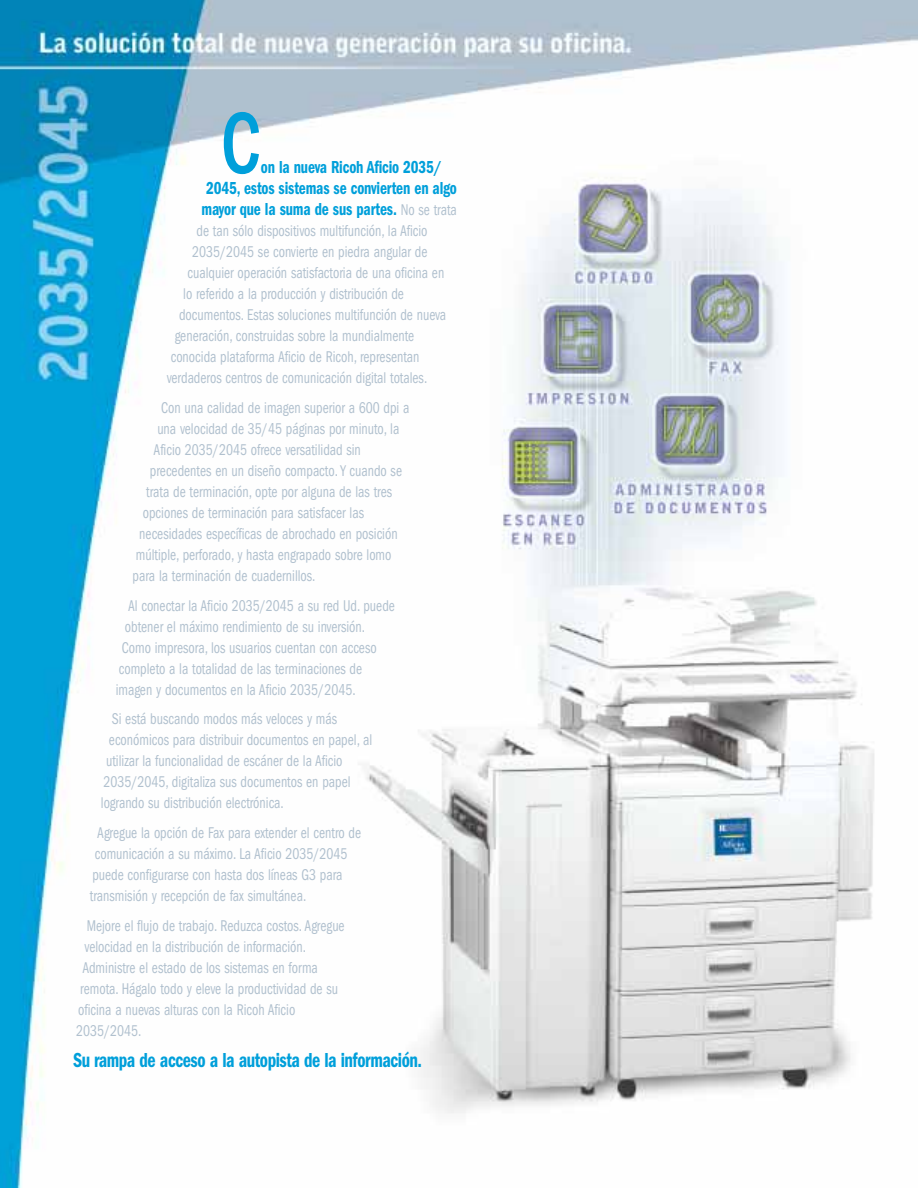
<style>
.page{position:relative;width:918px;height:1188px;background:#fff}
.page>*{position:absolute;margin:0;border:0;box-sizing:border-box;transform-origin:0 0}
.t1{font:500 condensed 90px "Franklin Gothic";color:#009fda;scale:.85 1}
.t2{font:600 condensed 21px "Franklin Gothic";letter-spacing:-.025em;color:#009fda;scale:.85 1}
.t3{font:600 condensed 18px/21px "Franklin Gothic";letter-spacing:-.01em;color:#009fda;scale:.85 1}
.t4{font:condensed 16.2px/21px "Franklin Gothic";color:#b0c0ce;scale:.85 1}
.s1{font-weight:400;font-size:16.2px;color:#b0c0ce}
</style>
<div class="page">
<img style="left:0;top:0;width:918px;height:1188px">
<h1 class="t1" style="left:221px;top:113px;width:49px">C</h1>
<p class="t3" style="left:202px;top:158px;width:302px;text-indent:59px">on la nueva Ricoh Aficio 2035/<br>2045, estos sistemas se convierten en algo mayor que la suma de sus partes. <span class="s1">No se trata</span></p>
<p class="t4" style="left:197px;top:222px;width:273px">de tan sólo dispositivos multifunción, la Aficio</p>
<p class="t4" style="left:192px;top:243px;width:278px">2035/2045 se convierte en piedra angular de</p>
<p class="t4" style="left:188px;top:264px;width:304px">cualquier operación satisfactoria de una oficina en</p>
<p class="t4" style="left:183px;top:285px;width:261px">lo referido a la producción y distribución de</p>
<p class="t4" style="left:179px;top:306px;width:316px">documentos. Estas soluciones multifunción de nueva</p>
<p class="t4" style="left:175px;top:327px;width:283px">generación, construidas sobre la mundialmente</p>
<p class="t4" style="left:171px;top:348px;width:294px">conocida plataforma Aficio de Ricoh, representan</p>
<p class="t4" style="left:167px;top:369px;width:308px">verdaderos centros de comunicación digital totales.</p>
<p class="t4" style="left:161px;top:398px;width:294px">Con una calidad de imagen superior a 600 dpi a</p>
<p class="t4" style="left:157px;top:419px;width:286px">una velocidad de 35/45 páginas por minuto, la</p>
<p class="t4" style="left:154px;top:440px;width:245px">Aficio 2035/2045 ofrece versatilidad sin</p>
<p class="t4" style="left:150px;top:461px;width:298px">precedentes en un diseño compacto. Y cuando se</p>
<p class="t4" style="left:146px;top:482px;width:291px">trata de terminación, opte por alguna de las tres</p>
<p class="t4" style="left:143px;top:503px;width:262px">opciones de terminación para satisfacer las</p>
<p class="t4" style="left:139px;top:524px;width:305px">necesidades específicas de abrochado en posición</p>
<p class="t4" style="left:136px;top:545px;width:302px">múltiple, perforado, y hasta engrapado sobre lomo</p>
<p class="t4" style="left:133px;top:566px;width:217px">para la terminación de cuadernillos.</p>
<p class="t4" style="left:128px;top:596px;width:316px">Al conectar la Aficio 2035/2045 a su red Ud. puede</p>
<p class="t4" style="left:125px;top:617px;width:284px">obtener el máximo rendimiento de su inversión.</p>
<p class="t4" style="left:122px;top:638px;width:301px">Como impresora, los usuarios cuentan con acceso</p>
<p class="t4" style="left:119px;top:659px;width:288px">completo a la totalidad de las terminaciones de</p>
<p class="t4" style="left:116px;top:680px;width:284px">imagen y documentos en la Aficio 2035/2045.</p>
<p class="t4" style="left:112px;top:710px;width:267px">Si está buscando modos más veloces y más</p>
<p class="t4" style="left:109px;top:731px;width:311px">económicos para distribuir documentos en papel, al</p>
<p class="t4" style="left:106px;top:752px;width:280px">utilizar la funcionalidad de escáner de la Aficio</p>
<p class="t4" style="left:103px;top:773px;width:292px">2035/2045, digitaliza sus documentos en papel</p>
<p class="t4" style="left:101px;top:794px;width:217px">logrando su distribución electrónica.</p>
<p class="t4" style="left:90px;top:823px;width:321px;text-indent:7px">Agregue la opción de Fax para extender el centro de comunicación a su máximo. La Aficio 2035/2045 puede configurarse con hasta dos líneas G3 para transmisión y recepción de fax simultánea.</p>
<p class="t4" style="left:87px;top:916px;width:305px">Mejore el flujo de trabajo. Reduzca costos. Agregue</p>
<p class="t4" style="left:85px;top:937px;width:262px">velocidad en la distribución de información.</p>
<p class="t4" style="left:82px;top:958px;width:279px">Administre el estado de los sistemas en forma</p>
<p class="t4" style="left:80px;top:979px;width:305px">remota. Hágalo todo y eleve la productividad de su</p>
<p class="t4" style="left:78px;top:1000px;width:257px">oficina a nuevas alturas con la Ricoh Aficio</p>
<p class="t4" style="left:76px;top:1021px;width:78px">2035/2045.</p>
<p class="t2" style="left:73px;top:1053px;width:412px">Su rampa de acceso a la autopista de la información.</p>
</div>
